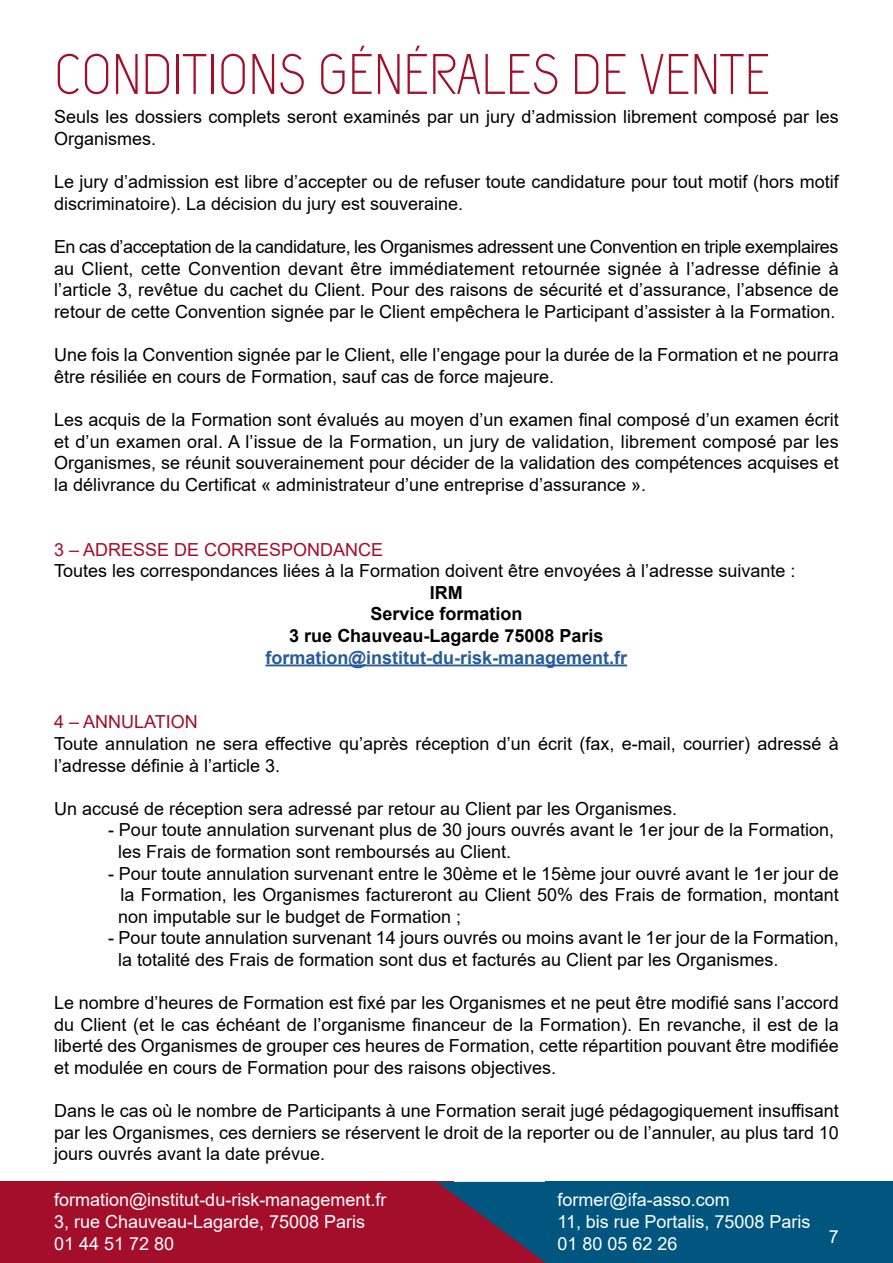
<style>
.page{position:relative;width:893px;height:1263px;background:#fff}
.page>*{position:absolute;margin:0;border:0;box-sizing:border-box;transform-origin:0 0}
.t1{font:57px "Capsuula";color:#a30e2b}
.t2{font:18px/21.6px "Arial";color:#000}
.t3{font:18px/21.6px "Arial";color:#fff}
.t4{font:700 18px/21.6px "Arial";color:#000;text-align:center}
.t5{font:700 18px "Arial";color:#275b9b}
.t6{font:18px "Arial";color:#a30e2b}
.s1{font-style:inherit}
</style>
<div class="page">
<hr style="left:266px;top:664px;width:361px;height:2px;background:#275b9b">
<div style="left:0;top:1182px;width:453px;height:81px;background:#a30e2b"></div>
<svg style="left:437px;top:1182px;width:108px;height:81px;background:#533154"></svg>
<div style="left:545px;top:1182px;width:348px;height:81px;background:#01567f"></div>
<h1 class="t1" style="left:54px;top:42px;width:718px">CONDITIONS GÉNÉRALES DE VENTE</h1>
<p class="t2" style="left:54px;top:106px;width:786px">Seuls les dossiers complets seront examinés par un jury d’admission librement composé par les<br>Organismes.</p>
<p class="t2" style="left:54px;top:171px;width:786px">Le jury d’admission est libre d’accepter ou de refuser toute candidature pour tout motif (hors motif discriminatoire). La décision du jury est souveraine.</p>
<p class="t2" style="left:54px;top:236px;width:786px;text-align:justify">En cas d’acceptation de la candidature, les Organismes adressent une Convention en triple exemplaires au Client, cette Convention devant être immédiatement retournée signée à l’adresse définie à l’article 3, revêtue du cachet du Client. Pour des raisons de sécurité et d’assurance, l’absence de retour de cette Convention signée par le Client empêchera le Participant d’assister à la Formation.</p>
<p class="t2" style="left:54px;top:344px;width:786px">Une fois la Convention signée par le Client, elle l’engage pour la durée de la Formation et ne pourra être résiliée en cours de Formation, sauf cas de force majeure.</p>
<p class="t2" style="left:54px;top:409px;width:786px;text-align:justify">Les acquis de la Formation sont évalués au moyen d’un examen final composé d’un examen écrit et d’un examen oral. A l’issue de la Formation, un jury de validation, librement composé par les Organismes, se réunit souverainement pour décider de la validation des compétences acquises et la délivrance du Certificat « administrateur d’une entreprise d’assurance ».</p>
<p class="t6" style="left:54px;top:537px;width:331px">3 – ADRESSE DE CORRESPONDANCE</p>
<p class="t2" style="left:54px;top:560px;width:743px">Toutes les correspondances liées à la Formation doivent être envoyées à l’adresse suivante :</p>
<p class="t4" style="left:289px;top:582px;width:316px">IRM<br>Service formation<br>3 rue Chauveau-Lagarde 75008 Paris</p>
<p class="t5" style="left:266px;top:644px;width:363px">formation@institut-du-risk-management.fr</p>
<p class="t6" style="left:54px;top:710px;width:145px">4 – ANNULATION</p>
<p class="t2" style="left:54px;top:733px;width:786px">Toute annulation ne sera effective qu’après réception d’un écrit (fax, e-mail, courrier) adressé à l’adresse définie à l’article 3.</p>
<p class="t2" style="left:54px;top:797px;width:625px">Un accusé de réception sera adressé par retour au Client par les Organismes.</p>
<p class="t2" style="left:118px;top:819px;width:718px;text-indent:-10px">- Pour toute annulation survenant plus de 30 jours ouvrés avant le 1er jour de la Formation, les Frais de formation sont remboursés au Client.</p>
<p class="t2" style="left:118px;top:862px;width:722px;text-align:justify;text-indent:-10px">- Pour toute annulation survenant entre le 30ème et le 15ème jour ouvré avant le 1er jour de la Formation, les Organismes factureront au Client 50% des Frais de formation, montant non imputable sur le budget de Formation ;</p>
<p class="t2" style="left:118px;top:927px;width:722px;text-indent:-10px">- Pour toute annulation survenant 14 jours ouvrés ou moins avant le 1er jour de la Formation, la totalité des Frais de formation sont dus et facturés au Client par les Organismes.</p>
<p class="t2" style="left:54px;top:992px;width:786px;text-align:justify">Le nombre d’heures de Formation est fixé par les Organismes et ne peut être modifié sans l’accord du Client (et le cas échéant de l’organisme financeur de la Formation). En revanche, il est de la liberté des Organismes de grouper ces heures de Formation, cette répartition pouvant être modifiée et modulée en cours de Formation pour des raisons objectives.</p>
<p class="t2" style="left:54px;top:1100px;width:786px;text-align:justify">Dans le cas où le nombre de Participants à une Formation serait jugé pédagogiquement insuffisant par les Organismes, ces derniers se réservent le droit de la reporter ou de l’annuler, au plus tard 10 jours ouvrés avant la date prévue.</p>
<p class="t3" style="left:54px;top:1189px;width:334px">formation@institut-du-risk-management.fr<br>3, rue Chauveau-Lagarde, 75008 Paris<br>01 44 51 72 <span class="s1">80</span></p>
<p class="t3" style="left:557px;top:1189px;width:254px">former@ifa-asso.com<br>11, bis rue Portalis, 75008 Paris<br>01 80 05 62 26</p>
<p class="t3" style="left:829px;top:1226px;width:12px">7</p>
</div>
